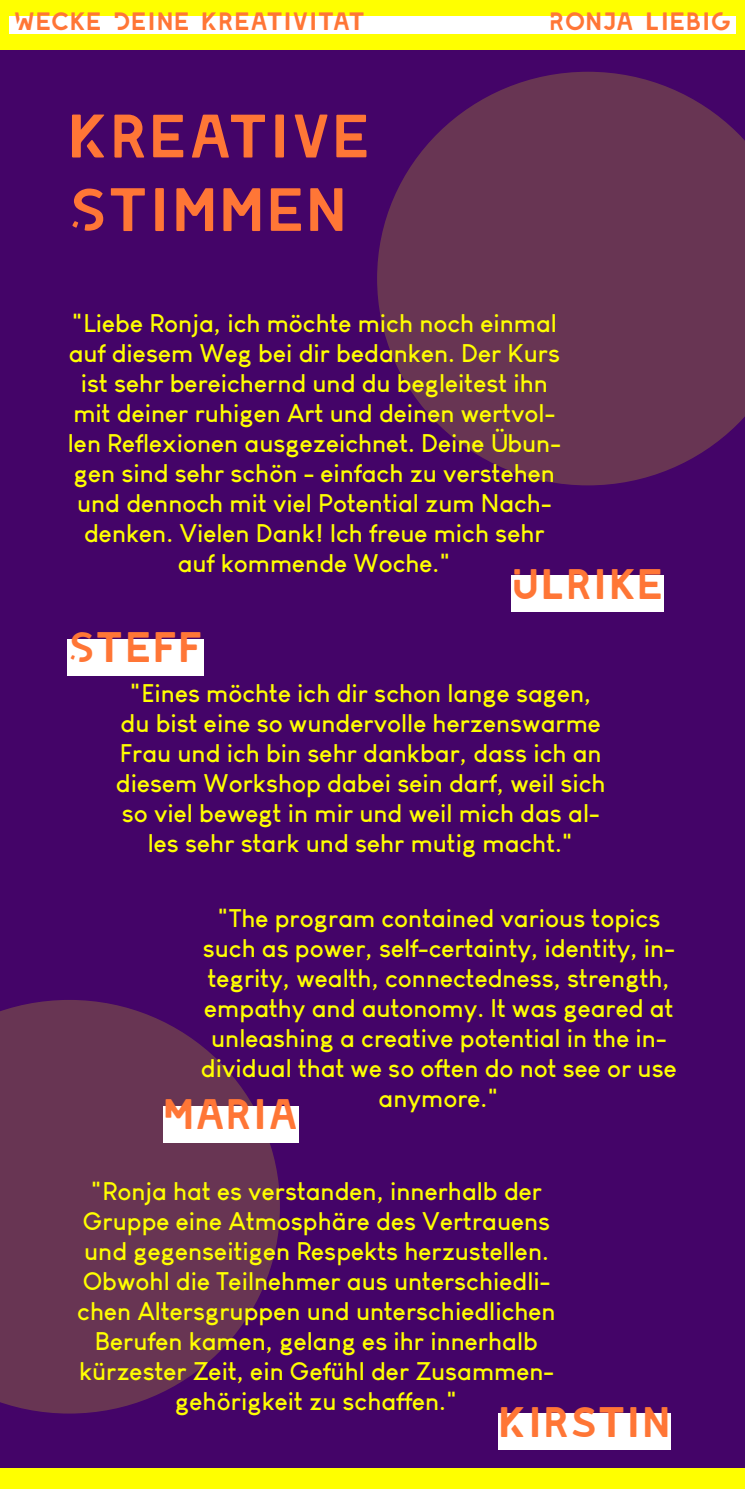
<style>
.page{position:relative;width:745px;height:1489px;background:#fff}
.page>*{position:absolute;margin:0;border:0;box-sizing:border-box;transform-origin:0 0}
.t1{font:61.25px/73.5px "LEIXO DEMO";color:#ff7636}
.t2{font:42.5px "LEIXO DEMO";color:#ff7636}
.t3{font:700 25px/30px "Louis George Cafe";color:#ff0;text-align:center}
.t4{font:25px "LEIXO DEMO";color:#ff7636}
</style>
<div class="page">
<div style="left:0;top:0;width:744px;height:1488px;background:#440468"></div>
<svg style="left:0;top:1000px;width:280px;height:413px;fill:#683553"></svg>
<svg style="left:377px;top:72px;width:367px;height:413px;fill:#683553"></svg>
<div style="left:0;top:0;width:744px;height:50px;background:#ff0"></div>
<div style="left:9px;top:17px;width:726px;height:17px;background:#fff"></div>
<div style="left:163px;top:1106px;width:135px;height:36px;background:#fff"></div>
<div style="left:497px;top:1413px;width:173px;height:36px;background:#fff"></div>
<div style="left:67px;top:639px;width:136px;height:36px;background:#fff"></div>
<div style="left:511px;top:575px;width:152px;height:37px;background:#fff"></div>
<div style="left:0;top:1467px;width:744px;height:21px;background:#ff0"></div>
<p class="t4" style="left:14px;top:8px;width:353px">WECKE DEINE KREATIVITAT</p>
<p class="t4" style="left:548px;top:8px;width:184px">RONJA LIEBIG</p>
<h1 class="t1" style="left:67px;top:100px;width:305px">KREATIVE<br>STIMMEN</h1>
<p class="t3" style="left:68px;top:308px;width:494px">"Liebe Ronja, ich möchte mich noch einmal auf diesem Weg bei dir bedanken. Der Kurs ist sehr bereichernd und du begleitest ihn mit deiner ruhigen Art und deinen wertvol&shy;len Reflexionen ausgezeichnet. Deine Übun&shy;gen sind sehr schön - einfach zu verstehen und dennoch mit viel Potential zum Nach&shy;denken. Vielen Dank! Ich freue mich sehr auf kommende Woche."</p>
<h2 class="t2" style="left:511px;top:561px;width:154px">ULRIKE</h2>
<h2 class="t2" style="left:67px;top:625px;width:138px">STEFF</h2>
<p class="t3" style="left:116px;top:678px;width:491px">"Eines möchte ich dir schon lange sagen, du bist eine so wundervolle herzenswarme Frau und ich bin sehr dankbar, dass ich an diesem Workshop dabei sein darf, weil sich so viel bewegt in mir und weil mich das al&shy;les sehr stark und sehr mutig macht."</p>
<p class="t3" style="left:201px;top:902px;width:477px">"The program contained various topics such as power, self-certainty, identity, in&shy;tegrity, wealth, connectedness, strength, empathy and autonomy. It was geared at unleashing a creative potential in the in&shy;dividual that we so often do not see or use anymore."</p>
<h2 class="t2" style="left:163px;top:1092px;width:137px">MARIA</h2>
<p class="t3" style="left:77px;top:1175px;width:479px">"Ronja hat es verstanden, innerhalb der Gruppe eine Atmosphäre des Vertrauens und gegenseitigen Respekts herzustellen.<br>Obwohl die Teilnehmer aus unterschiedli&shy;chen Altersgruppen und unterschiedlichen Berufen kamen, gelang es ihr innerhalb kürzester Zeit, ein Gefühl der Zusammen&shy;gehörigkeit zu schaffen."</p>
<h2 class="t2" style="left:497px;top:1399px;width:174px">KIRSTIN</h2>
</div>
